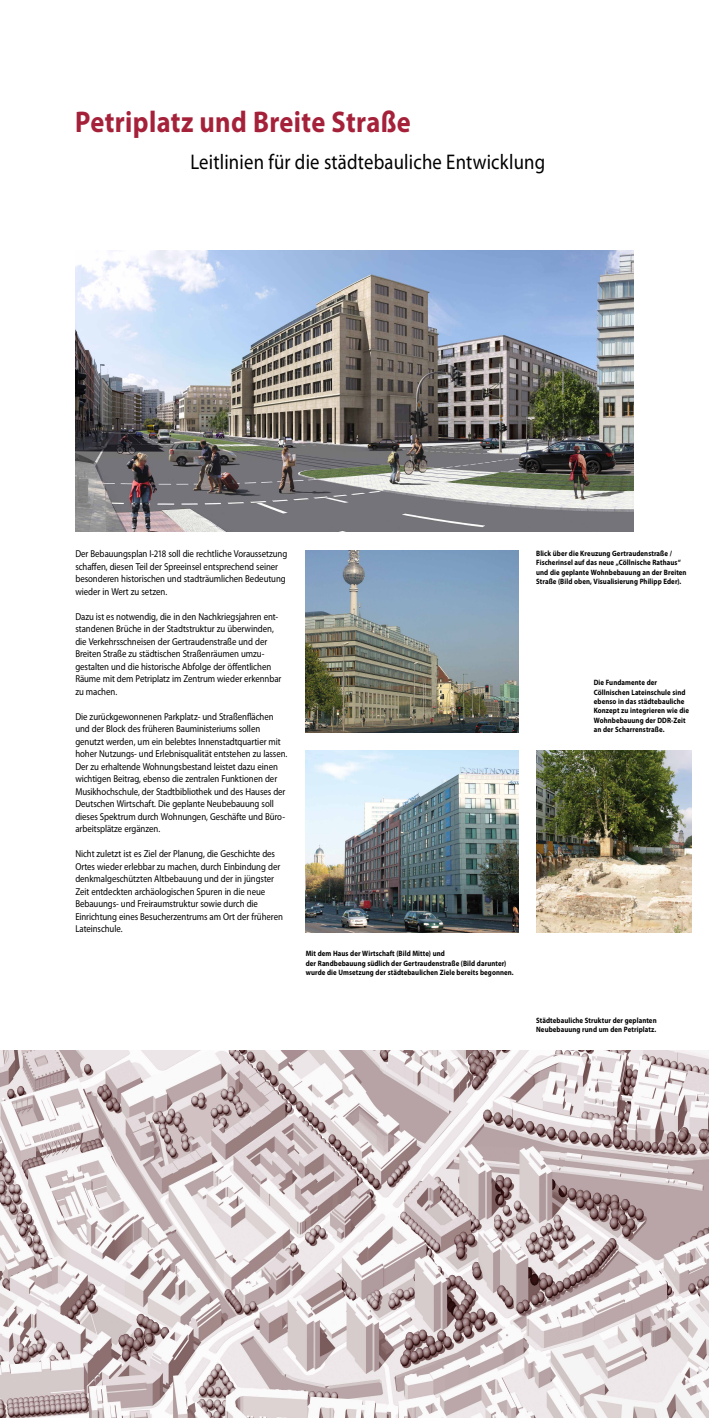
<style>
.page{position:relative;width:709px;height:1418px;background:#fff}
.page>*{position:absolute;margin:0;border:0;box-sizing:border-box;transform-origin:0 0}
.t1{font:700 30px "Myriad Pro";letter-spacing:.015em;color:#a5213a;scale:.88 1}
.t2{font:21.25px "Myriad Pro";letter-spacing:.01em;color:#000;scale:.88 1}
.t3{font:10px "Myriad Pro";letter-spacing:-.005em;color:#000;scale:.88 1}
.t4{font:700 7.75px "Myriad Pro";letter-spacing:.01em;color:#000;scale:.88 1}
</style>
<div class="page">
<img style="left:75px;top:250px;width:558px;height:282px">
<img style="left:306px;top:550px;width:212px;height:182px">
<img style="left:306px;top:750px;width:212px;height:182px">
<img style="left:536px;top:750px;width:155px;height:182px">
<img style="left:0;top:1050px;width:709px;height:367px">
<h1 class="t1" style="left:75px;top:102px;width:383px">Petriplatz und Breite Straße</h1>
<p class="t2" style="left:190px;top:149px;width:404px">Leitlinien für die städtebauliche Entwicklung</p>
<p class="t3" style="left:75px;top:547px;width:242px">Der Bebauungsplan I-218 soll die rechtliche Voraussetzung</p>
<p class="t3" style="left:75px;top:560px;width:232px">schaffen, diesen Teil der Spreeinsel entsprechend seiner</p>
<p class="t3" style="left:75px;top:572px;width:241px">besonderen historischen und stadträumlichen Bedeutung</p>
<p class="t3" style="left:75px;top:585px;width:106px">wieder in Wert zu setzen.</p>
<p class="t3" style="left:75px;top:610px;width:232px">Dazu ist es notwendig, die in den Nachkriegsjahren ent-</p>
<p class="t3" style="left:75px;top:622px;width:227px">standenen Brüche in der Stadtstruktur zu überwinden,</p>
<p class="t3" style="left:75px;top:635px;width:220px">die Verkehrsschneisen der Gertraudenstraße und der</p>
<p class="t3" style="left:75px;top:647px;width:216px">Breiten Straße zu städtischen Straßenräumen umzu-</p>
<p class="t3" style="left:75px;top:660px;width:224px">gestalten und die historische Abfolge der öffentlichen</p>
<p class="t3" style="left:75px;top:672px;width:236px">Räume mit dem Petriplatz im Zentrum wieder erkennbar</p>
<p class="t3" style="left:75px;top:685px;width:49px">zu machen.</p>
<p class="t3" style="left:75px;top:710px;width:227px">Die zurückgewonnenen Parkplatz- und Straßenflächen</p>
<p class="t3" style="left:75px;top:722px;width:212px">und der Block des früheren Bauministeriums sollen</p>
<p class="t3" style="left:75px;top:735px;width:235px">genutzt werden, um ein belebtes Innenstadtquartier mit</p>
<p class="t3" style="left:75px;top:747px;width:242px">hoher Nutzungs- und Erlebnisqualität entstehen zu lassen.</p>
<p class="t3" style="left:75px;top:760px;width:232px">Der zu erhaltende Wohnungsbestand leistet dazu einen</p>
<p class="t3" style="left:75px;top:772px;width:231px">wichtigen Beitrag, ebenso die zentralen Funktionen der</p>
<p class="t3" style="left:75px;top:785px;width:240px">Musikhochschule, der Stadtbibliothek und des Hauses der</p>
<p class="t3" style="left:75px;top:797px;width:227px">Deutschen Wirtschaft. Die geplante Neubebauung soll</p>
<p class="t3" style="left:75px;top:810px;width:239px">dieses Spektrum durch Wohnungen, Geschäfte und Büro-</p>
<p class="t3" style="left:75px;top:822px;width:98px">arbeitsplätze ergänzen.</p>
<p class="t3" style="left:75px;top:847px;width:228px">Nicht zuletzt ist es Ziel der Planung, die Geschichte des</p>
<p class="t3" style="left:75px;top:860px;width:234px">Ortes wieder erlebbar zu machen, durch Einbindung der</p>
<p class="t3" style="left:75px;top:872px;width:227px">denkmalgeschützten Altbebauung und der in jüngster</p>
<p class="t3" style="left:75px;top:885px;width:217px">Zeit entdeckten archäologischen Spuren in die neue</p>
<p class="t3" style="left:75px;top:897px;width:209px">Bebauungs- und Freiraumstruktur sowie durch die</p>
<p class="t3" style="left:75px;top:910px;width:237px">Einrichtung eines Besucherzentrums am Ort der früheren</p>
<p class="t3" style="left:75px;top:922px;width:55px">Lateinschule.</p>
<p class="t4" style="left:306px;top:948px;width:160px">Mit dem Haus der Wirtschaft (Bild Mitte) und</p>
<p class="t4" style="left:306px;top:958px;width:229px">der Randbebauung südlich der Gertraudenstraße (Bild darunter)</p>
<p class="t4" style="left:306px;top:967px;width:238px">wurde die Umsetzung der städtebaulichen Ziele bereits begonnen.</p>
<p class="t4" style="left:536px;top:548px;width:156px">Blick über die Kreuzung Gertraudenstraße /</p>
<p class="t4" style="left:536px;top:558px;width:166px">Fischerinsel auf das neue „Cöllnische Rathaus“</p>
<p class="t4" style="left:536px;top:567px;width:172px">und die geplante Wohnbebauung an der Breiten</p>
<p class="t4" style="left:536px;top:576px;width:166px">Straße (Bild oben, Visualisierung Philipp Eder).</p>
<p class="t4" style="left:594px;top:677px;width:74px">Die Fundamente der</p>
<p class="t4" style="left:594px;top:687px;width:106px">Cöllnischen Lateinschule sind</p>
<p class="t4" style="left:594px;top:696px;width:104px">ebenso in das städtebauliche</p>
<p class="t4" style="left:594px;top:705px;width:110px">Konzept zu integrieren wie die</p>
<p class="t4" style="left:594px;top:715px;width:106px">Wohnbebauung der DDR-Zeit</p>
<p class="t4" style="left:594px;top:724px;width:82px">an der Scharrenstraße.</p>
<p class="t4" style="left:536px;top:1015px;width:138px">Städtebauliche Struktur der geplanten</p>
<p class="t4" style="left:536px;top:1024px;width:138px">Neubebauung rund um den Petriplatz.</p>
</div>
